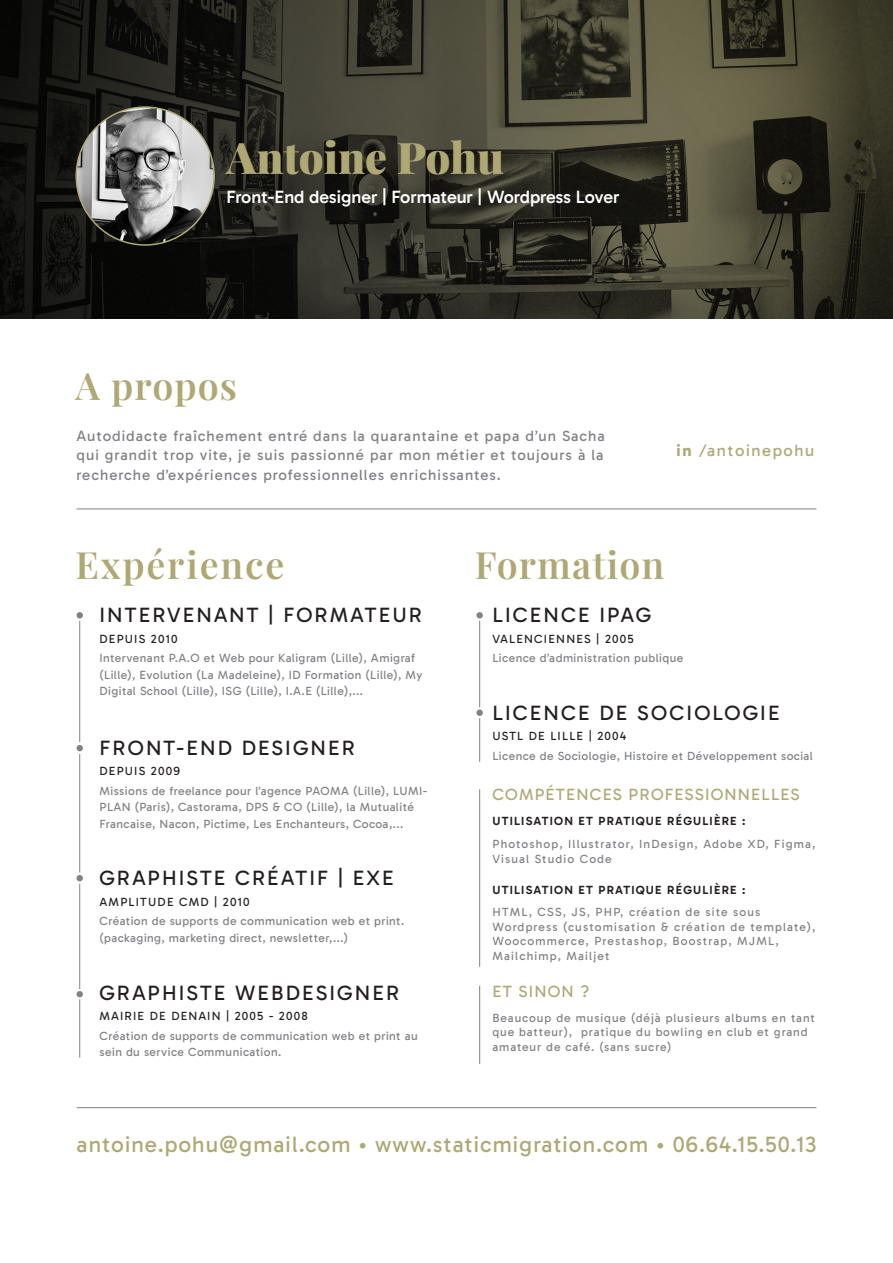
<style>
.page{position:relative;width:893px;height:1263px;background:#fff}
.page>*{position:absolute;margin:0;border:0;box-sizing:border-box;transform-origin:0 0}
.t1{font:900 43.5px "Playfair Display";color:#afa875}
.t2{font:600 37.5px "Playfair Display";letter-spacing:.03em;color:#afa875}
.t3{font:600 37.5px "Playfair Display";letter-spacing:.05em;color:#afa875}
.t4{font:22.5px "Gabarito";letter-spacing:.05em;color:#afa875}
.t5{font:21px "Gabarito";letter-spacing:.1em;color:#231f20}
.t6{font:500 18px "Gabarito";letter-spacing:-.005em;color:#fff}
.t7{font:16.5px "Gabarito";letter-spacing:.07em;color:#afa875}
.t8{font:16.5px "Gabarito";letter-spacing:.095em;color:#afa875}
.t9{font:15px/19.5px "Gabarito";letter-spacing:.065em;color:#808285;text-align:justify}
.t10{font:12px/16.5px "Gabarito";letter-spacing:.04em;color:#808285}
.t11{font:12px/14.4px "Gabarito";letter-spacing:.095em;color:#808285}
.t12{font:12px/14.4px "Gabarito";letter-spacing:.075em;color:#808285}
.t13{font:12px "Gabarito";letter-spacing:.1em;color:#231f20}
.t14{font:600 12px "Gabarito";letter-spacing:.1em;color:#231f20}
.s1{font-weight:700}
</style>
<div class="page">
<svg style="left:0;top:0;width:893px;height:319px;background:#323126"></svg>
<img style="left:76px;top:107px;width:138px;height:138px;border-radius:69px">
<svg style="left:77px;top:612px;width:6px;height:6px"></svg>
<div style="left:476px;top:612px;width:7px;height:6px;background:#808285;border-radius:50%"></div>
<div style="left:476px;top:709px;width:7px;height:7px;background:#808285;border-radius:50%"></div>
<svg style="left:77px;top:745px;width:6px;height:6px"></svg>
<svg style="left:77px;top:875px;width:6px;height:6px"></svg>
<svg style="left:77px;top:991px;width:6px;height:6px"></svg>
<hr style="left:79px;top:621px;width:1px;height:121px;background:#808285">
<hr style="left:77px;top:509px;width:739px;height:1px;background:#808285">
<hr style="left:77px;top:1107px;width:739px;height:1px;background:#808285">
<hr style="left:479px;top:621px;width:1px;height:86px;background:#808285">
<hr style="left:479px;top:718px;width:1px;height:44px;background:#808285">
<hr style="left:479px;top:789px;width:1px;height:178px;background:#808285">
<hr style="left:479px;top:986px;width:1px;height:78px;background:#808285">
<hr style="left:79px;top:754px;width:1px;height:118px;background:#808285">
<hr style="left:79px;top:884px;width:1px;height:105px;background:#808285">
<hr style="left:79px;top:999px;width:1px;height:58px;background:#808285">
<p class="t1" style="left:226px;top:123px;width:279px">Antoine Pohu</p>
<p class="t6" style="left:226px;top:186px;width:395px">Front-End designer | Formateur | Wordpress Lover</p>
<p class="t2" style="left:75px;top:356px;width:163px">A propos</p>
<p class="t9" style="left:77px;top:426px;width:530px">Autodidacte fraîchement entré dans la quarantaine et papa d’un Sacha qui grandit trop vite, je suis passionné par mon métier et toujours à la recherche d’expériences professionnelles enrichissantes.</p>
<p class="t8" style="left:677px;top:440px;width:139px"><span class="s1">in</span> /antoinepohu</p>
<p class="t3" style="left:75px;top:535px;width:210px">Expérience</p>
<p class="t2" style="left:475px;top:535px;width:191px">Formation</p>
<p class="t5" style="left:99px;top:602px;width:324px">INTERVENANT | FORMATEUR</p>
<p class="t13" style="left:99px;top:631px;width:80px">DEPUIS 2010</p>
<p class="t10" style="left:99px;top:650px;width:325px">Intervenant P.A.O et Web pour Kaligram (Lille), Amigraf (Lille), Evolution (La Madeleine), ID Formation (Lille), My<br>Digital School (Lille), ISG (Lille), I.A.E (Lille),...</p>
<p class="t5" style="left:99px;top:734px;width:257px">FRONT-END DESIGNER</p>
<p class="t13" style="left:99px;top:764px;width:82px">DEPUIS 2009</p>
<p class="t10" style="left:99px;top:782px;width:329px">Missions de freelance pour l’agence PAOMA (Lille), LUMI-<br>PLAN (Paris), Castorama, DPS &amp; CO (Lille), la Mutualité<br>Francaise, Nacon, Pictime, Les Enchanteurs, Cocoa,...</p>
<p class="t5" style="left:99px;top:865px;width:296px">GRAPHISTE CRÉATIF | EXE</p>
<p class="t13" style="left:99px;top:894px;width:152px">AMPLITUDE CMD | 2010</p>
<p class="t10" style="left:99px;top:913px;width:306px">Création de supports de communication web et print. (packaging, marketing direct, newsletter,...)</p>
<p class="t5" style="left:99px;top:980px;width:301px">GRAPHISTE WEBDESIGNER</p>
<p class="t13" style="left:99px;top:1009px;width:210px">MAIRIE DE DENAIN | 2005 - 2008</p>
<p class="t10" style="left:99px;top:1028px;width:320px">Création de supports de communication web et print au sein du service Communication.</p>
<p class="t5" style="left:492px;top:602px;width:160px">LICENCE IPAG</p>
<p class="t13" style="left:492px;top:631px;width:143px">VALENCIENNES | 2005</p>
<p class="t10" style="left:492px;top:650px;width:192px">Licence d’administration publique</p>
<p class="t5" style="left:492px;top:700px;width:289px">LICENCE DE SOCIOLOGIE</p>
<p class="t13" style="left:492px;top:729px;width:136px">USTL DE LILLE | 2004</p>
<p class="t10" style="left:492px;top:748px;width:322px">Licence de Sociologie, Histoire et Développement social</p>
<p class="t7" style="left:492px;top:784px;width:309px">COMPÉTENCES PROFESSIONNELLES</p>
<p class="t14" style="left:492px;top:814px;width:255px">UTILISATION ET PRATIQUE RÉGULIÈRE :</p>
<p class="t11" style="left:492px;top:837px;width:325px">Photoshop, Illustrator, InDesign, Adobe XD, Figma,<br>Visual Studio Code</p>
<p class="t14" style="left:492px;top:882px;width:255px">UTILISATION ET PRATIQUE RÉGULIÈRE :</p>
<p class="t11" style="left:492px;top:905px;width:324px">HTML, CSS, JS, PHP, création de site sous Wordpress (customisation &amp; création de template), Woocommerce, Prestashop, Boostrap, MJML, Mailchimp, Mailjet</p>
<p class="t7" style="left:492px;top:981px;width:98px">ET SINON ?</p>
<p class="t12" style="left:492px;top:1011px;width:324px">Beaucoup de musique (déjà plusieurs albums en tant que batteur), pratique du bowling en club et grand amateur de café. (sans sucre)</p>
<p class="t4" style="left:77px;top:1130px;width:741px">antoine.pohu@gmail.com • www.staticmigration.com • 06.64.15.50.13</p>
</div>
